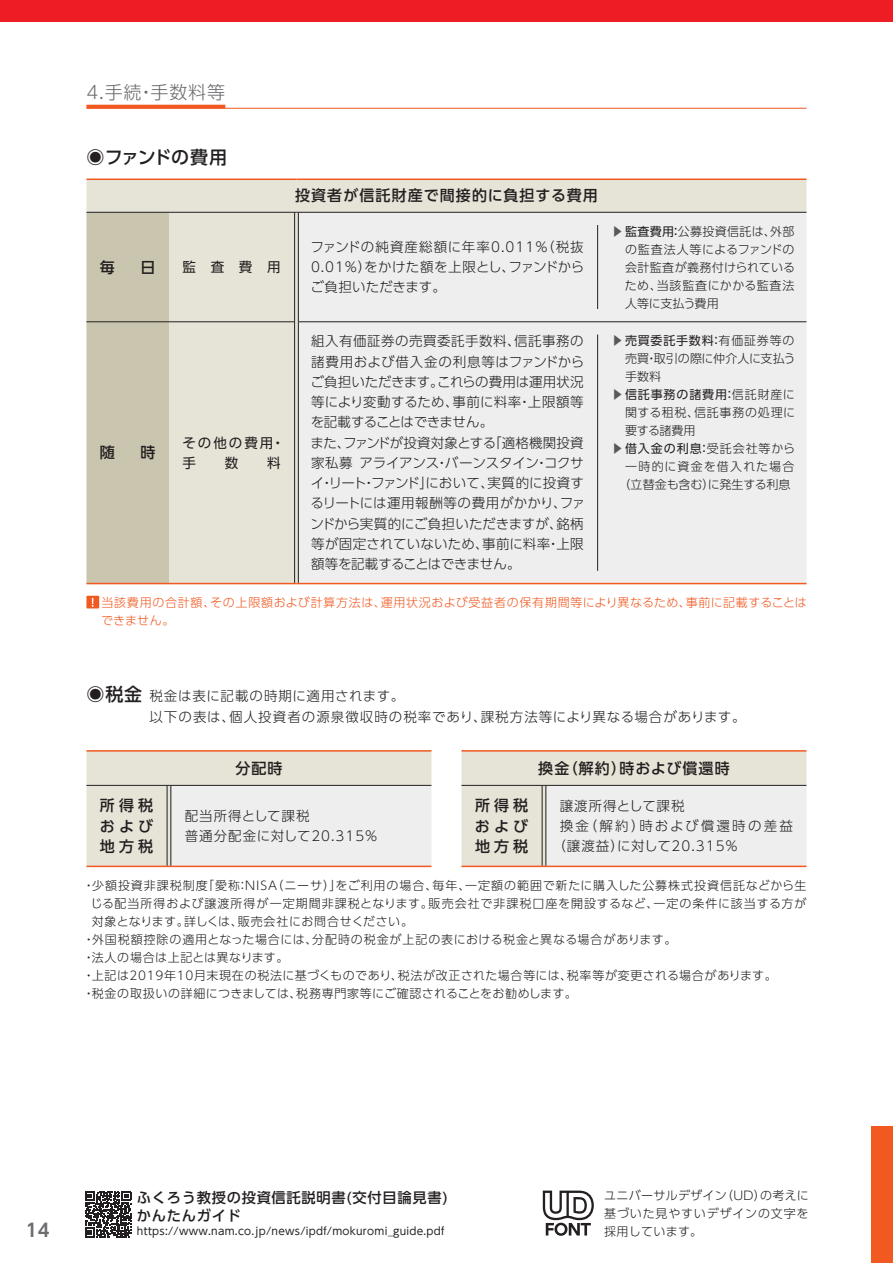
<style>
.page{position:relative;width:893px;height:1263px;background:#fff}
.page>*{position:absolute;margin:0;border:0;box-sizing:border-box;transform-origin:0 0}
.t1{font:300 18px "UD Shin Go Pro";letter-spacing:.05em;color:#6c6d70}
.t2{font:500 18px "UD Shin Go Pro";letter-spacing:-.045em;color:#231f20}
.t3{font:700 18px "UD Shin Go Pro De";color:#6c6d70}
.t4{font:500 15px/20.2px "UD Shin Go Pro";letter-spacing:.075em;color:#231f20;text-align:justify}
.t5{font:500 14.25px/18px "UD Shin Go Pro";letter-spacing:.05em;color:#231f20}
.t6{font:300 13.5px/20.2px "UD Shin Go Pro";letter-spacing:.025em;color:#231f20;text-align:justify}
.t7{font:300 13.5px/20.2px "UD Shin Go Pro";letter-spacing:.075em;color:#231f20}
.t8{font:300 13.5px "UD Shin Go Pro";letter-spacing:.165em;color:#231f20}
.t9{font:13.5px/20.2px "UD Shin Go Pro";letter-spacing:.145em;color:#231f20}
.t10{font:300 13.5px "UD Shin Go Pro";letter-spacing:.065em;color:#231f20}
.t11{font:300 12px/18px "UD Shin Go Pro";letter-spacing:.05em;color:#231f20;text-align:justify}
.t12{font:300 12px "UD Shin Go Pro";letter-spacing:.03em;color:#231f20}
.t13{font:300 12px/18px "UD Shin Go Pro";letter-spacing:.06em;color:#f15921}
.t14{font:300 12px "UD Shin Go Pro";letter-spacing:.08em;color:#231f20}
.t15{font:300 12px "UD Shin Go Pro";letter-spacing:.085em;color:#231f20}
.t16{font:300 12px "UD Shin Go Pro";letter-spacing:.075em;color:#231f20}
.t17{font:12px "UD Shin Go Pro";letter-spacing:.07em;color:#231f20}
.t18{font:300 12px "UD Shin Go Pro";letter-spacing:.005em;color:#231f20}
.t19{font:300 12px "UD Shin Go Pro";letter-spacing:-.005em;color:#231f20}
.t20{font:300 12px "UD Shin Go Pro";letter-spacing:.1em;color:#231f20}
.t21{font:10.5px "UD Shin Go Pro";letter-spacing:.025em;color:#231f20}
.s1{color:#57585a}
.s2{font-weight:400}
.s3{font-weight:300;color:#57585a}
.s4{font-weight:300}
.s5{font-weight:500;font-size:18px}
</style>
<div class="page">
<div style="left:0;top:0;width:893px;height:21px;background:#ee1d23"></div>
<div style="left:872px;top:1127px;width:21px;height:136px;background:#f15921"></div>
<div style="left:86px;top:180px;width:720px;height:403px;background:#e6e4d7"></div>
<div style="left:86px;top:213px;width:83px;height:370px;background:#cac5ae"></div>
<div style="left:299px;top:213px;width:507px;height:370px;background:#eeeeef"></div>
<svg style="left:295px;top:213px;width:3px;height:109px"></svg>
<svg style="left:295px;top:322px;width:3px;height:261px"></svg>
<hr style="left:86px;top:179px;width:83px;height:1px;background:#f15921">
<hr style="left:169px;top:179px;width:127px;height:1px;background:#f15921">
<hr style="left:296px;top:179px;width:510px;height:1px;background:#f15921">
<hr style="left:86px;top:583px;width:83px;height:1px;background:#f15921">
<hr style="left:169px;top:583px;width:127px;height:1px;background:#f15921">
<hr style="left:296px;top:583px;width:510px;height:1px;background:#f15921">
<hr style="left:169px;top:212px;width:127px;height:1px;background:#231f20">
<hr style="left:86px;top:212px;width:83px;height:1px;background:#231f20">
<hr style="left:296px;top:212px;width:510px;height:1px;background:#231f20">
<hr style="left:86px;top:321px;width:83px;height:1px;background:#231f20">
<hr style="left:169px;top:321px;width:125px;height:1px;background:#231f20">
<hr style="left:299px;top:321px;width:507px;height:1px;background:#231f20">
<hr style="left:294px;top:213px;width:1px;height:109px;background:#231f20">
<hr style="left:298px;top:213px;width:1px;height:109px;background:#231f20">
<hr style="left:294px;top:322px;width:1px;height:261px;background:#231f20">
<hr style="left:298px;top:322px;width:1px;height:261px;background:#231f20">
<hr style="left:597px;top:225px;width:1px;height:84px;background:#231f20">
<hr style="left:597px;top:335px;width:1px;height:236px;background:#231f20">
<div style="left:86px;top:596px;width:13px;height:12px;background:#f15921"></div>
<svg style="left:92px;top:598px;width:2px;height:9px"></svg>
<div style="left:86px;top:751px;width:720px;height:115px;background:#e6e4d7"></div>
<svg style="left:171px;top:785px;width:635px;height:81px;background:#edeceb"></svg>
<hr style="left:167px;top:786px;width:4px;height:80px;background:#e6e4d7">
<hr style="left:542px;top:786px;width:4px;height:80px;background:#e6e4d7">
<hr style="left:86px;top:750px;width:83px;height:2px;background:#f15921">
<hr style="left:169px;top:750px;width:262px;height:2px;background:#f15921">
<hr style="left:86px;top:866px;width:83px;height:1px;background:#f15921">
<hr style="left:169px;top:866px;width:262px;height:1px;background:#f15921">
<hr style="left:461px;top:750px;width:83px;height:2px;background:#f15921">
<hr style="left:544px;top:750px;width:262px;height:2px;background:#f15921">
<hr style="left:461px;top:866px;width:83px;height:1px;background:#f15921">
<hr style="left:544px;top:866px;width:262px;height:1px;background:#f15921">
<hr style="left:86px;top:785px;width:83px;height:1px;background:#231f20">
<hr style="left:169px;top:785px;width:262px;height:1px;background:#231f20">
<hr style="left:461px;top:785px;width:83px;height:1px;background:#231f20">
<hr style="left:544px;top:785px;width:262px;height:1px;background:#231f20">
<hr style="left:167px;top:786px;width:1px;height:80px;background:#231f20">
<hr style="left:170px;top:786px;width:1px;height:80px;background:#231f20">
<hr style="left:542px;top:786px;width:1px;height:80px;background:#231f20">
<hr style="left:545px;top:786px;width:1px;height:80px;background:#231f20">
<hr style="left:86px;top:108px;width:720px;height:1px;background:#f15921">
<svg style="left:86px;top:105px;width:139px;height:4px"></svg>
<svg style="left:543px;top:1190px;width:51px;height:46px"></svg>
<svg style="left:85px;top:1191px;width:46px;height:46px"></svg>
<h1 class="t1" style="left:86px;top:78px;width:140px">4.手続・手数料等</h1>
<h1 class="t2" style="left:86px;top:143px;width:142px">◉ファンドの費用</h1>
<p class="t4" style="left:100px;top:256px;width:16px">毎</p>
<p class="t4" style="left:141px;top:256px;width:16px">日</p>
<p class="t9" style="left:182px;top:256px;width:100px">監査費用</p>
<p class="t4" style="left:100px;top:442px;width:16px">随</p>
<p class="t4" style="left:140px;top:442px;width:16px">時</p>
<p class="t9" style="left:182px;top:432px;width:104px">その他の費用・手</p>
<p class="t9" style="left:225px;top:452px;width:15px">数</p>
<p class="t9" style="left:267px;top:452px;width:15px">料</p>
<p class="t4" style="left:295px;top:185px;width:304px">投資者が信託財産で間接的に負担する費用</p>
<p class="t6" style="left:310px;top:236px;width:275px">ファンドの純資産総額に年率0.011％（税抜0.01％）をかけた額を上限とし、ファンドからご負担いただきます。</p>
<p class="t11" style="left:625px;top:222px;width:172px;text-indent:-13px"><span class="s1">▶</span><span class="s2">監査費用：</span>公募投資信託は、外部の監査法人等によるファンドの会計監査が義務付けられているため、当該監査にかかる監査法人等に支払う費用</p>
<p class="t6" style="left:311px;top:331px;width:276px;text-align:left">組入有価証券の売買委託手数料、信託事務の諸費用および借入金の利息等はファンドからご負担いただきます。これらの費用は運用状況等により変動するため、事前に料率・上限額等を記載することはできません。<br>また、ファンドが投資対象とする「適格機関投資家私募 アライアンス・バーンスタイン・コクサイ・リート・ファンド」において、実質的に投資するリートには運用報酬等の費用がかかり、ファンドから実質的にご負担いただきますが、銘柄等が固定されていないため、事前に料率・上限額等を記載することはできません。</p>
<p class="t17" style="left:611px;top:331px;width:184px"><span class="s3">▶</span>売買委託手数料：<span class="s4">有価証券等の</span></p>
<p class="t18" style="left:625px;top:349px;width:172px">売買・取引の際に仲介人に支払う</p>
<p class="t11" style="left:625px;top:367px;width:37px">手数料</p>
<p class="t17" style="left:611px;top:385px;width:185px"><span class="s3">▶</span>信託事務の諸費用：<span class="s4">信託財産に</span></p>
<p class="t11" style="left:625px;top:403px;width:171px">関する租税、信託事務の処理に</p>
<p class="t11" style="left:625px;top:421px;width:72px">要する諸費用</p>
<p class="t17" style="left:611px;top:439px;width:185px"><span class="s3">▶</span>借入金の利息：<span class="s4">受託会社等から</span></p>
<p class="t20" style="left:625px;top:457px;width:171px">一時的に資金を借入れた場合</p>
<p class="t19" style="left:618px;top:475px;width:174px">（立替金も含む）に発生する利息</p>
<p class="t13" style="left:101px;top:593px;width:707px">当該費用の合計額、その上限額および計算方法は、運用状況および受益者の保有期間等により異なるため、事前に記載することはできません。</p>
<p class="t7" style="left:149px;top:685px;width:598px;text-indent:-63px"><span class="s5">◉税金</span>税金は表に記載の時期に適用されます。<br>以下の表は、個人投資者の源泉徴収時の税率であり、課税方法等により異なる場合があります。</p>
<p class="t4" style="left:235px;top:757px;width:49px">分配時</p>
<p class="t4" style="left:538px;top:757px;width:193px">換金（解約）時および償還時</p>
<p class="t4" style="left:100px;top:795px;width:55px">所得税および地方税</p>
<p class="t7" style="left:185px;top:805px;width:195px">配当所得として課税<br>普通分配金に対して20.315％</p>
<p class="t4" style="left:475px;top:795px;width:55px">所得税および地方税</p>
<p class="t10" style="left:560px;top:795px;width:126px">譲渡所得として課税</p>
<p class="t8" style="left:560px;top:815px;width:235px">換金（解約）時および償還時の差益</p>
<p class="t7" style="left:552px;top:835px;width:187px">（譲渡益）に対して20.315％</p>
<p class="t14" style="left:83px;top:876px;width:725px">・少額投資非課税制度「愛称：NISA（ニーサ）」をご利用の場合、毎年、一定額の範囲で新たに購入した公募株式投資信託などから生</p>
<p class="t15" style="left:90px;top:894px;width:718px">じる配当所得および譲渡所得が一定期間非課税となります。販売会社で非課税口座を開設するなど、一定の条件に該当する方が</p>
<p class="t12" style="left:92px;top:912px;width:323px">対象となります。詳しくは、販売会社にお問合せください。</p>
<p class="t16" style="left:83px;top:930px;width:595px">・外国税額控除の適用となった場合には、分配時の税金が上記の表における税金と異なる場合があります。</p>
<p class="t11" style="left:83px;top:948px;width:207px">・法人の場合は上記とは異なります。</p>
<p class="t11" style="left:83px;top:966px;width:695px">・上記は2019年10月末現在の税法に基づくものであり、税法が改正された場合等には、税率等が変更される場合があります。</p>
<p class="t12" style="left:83px;top:984px;width:495px">・税金の取扱いの詳細につきましては、税務専門家等にご確認されることをお勧めします。</p>
<h1 class="t3" style="left:26px;top:1215px;width:25px">14</h1>
<p class="t5" style="left:137px;top:1188px;width:312px">ふくろう教授の投資信託説明書(交付目論見書)かんたんガイド</p>
<p class="t21" style="left:137px;top:1223px;width:309px">https://www.nam.co.jp/news/ipdf/mokuromi_guide.pdf</p>
<p class="t11" style="left:604px;top:1186px;width:206px">ユニバーサルデザイン（UD）の考えに基づいた見やすいデザインの文字を採用しています。</p>
</div>
